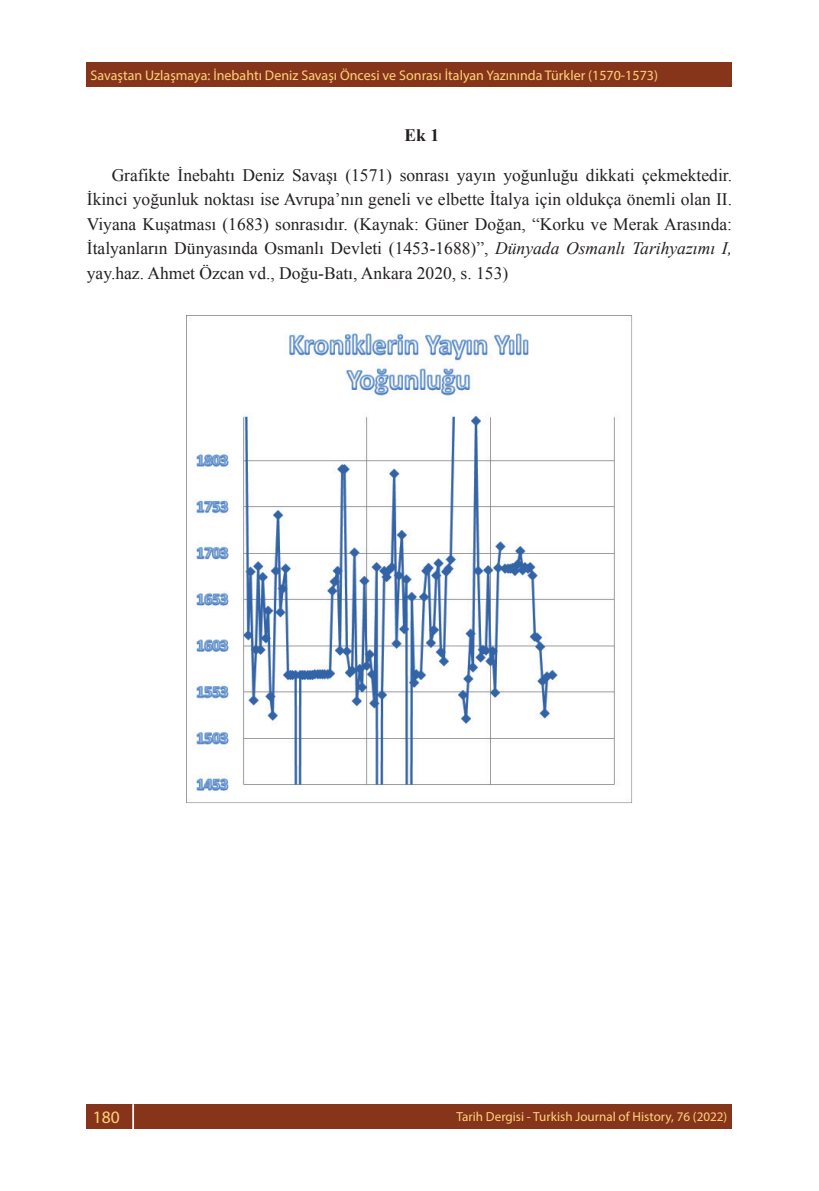
<style>
.page{position:relative;width:819px;height:1191px;background:#fff}
.page>*{position:absolute;margin:0;border:0;box-sizing:border-box;transform-origin:0 0}
.t1{font:17.5px/24.5px "Times New Roman";color:#231f20;text-align:justify}
.t2{font:17.5px "Myriad Pro";color:#fed37c}
.t3{font:700 17.5px "Times New Roman";color:#231f20}
.t4{font:14px "Myriad Pro";color:#fed37c}
.t5{font:13.12px "Myriad Pro";color:#fed37c}
.s1{font-style:italic}
</style>
<div class="page">
<div style="left:87px;top:1104px;width:645px;height:25px;background:#87351a"></div>
<hr style="left:132px;top:1104px;width:2px;height:25px;background:#fff">
<div style="left:87px;top:62px;width:645px;height:25px;background:#87351a"></div>
<img style="left:186px;top:315px;width:446px;height:488px">
<p class="t4" style="left:91px;top:66px;width:569px">Savaştan Uzlaşmaya: İnebahtı Deniz Savaşı Öncesi ve Sonrası İtalyan Yazınında Türkler (1570-1573)</p>
<p class="t3" style="left:404px;top:123px;width:36px">Ek 1</p>
<p class="t1" style="left:87px;top:162px;width:646px;text-indent:25px">Grafikte İnebahtı Deniz Savaşı (1571) sonrası yayın yoğunluğu dikkati çekmektedir.<br>İkinci yoğunluk noktası ise Avrupa’nın geneli ve elbette İtalya için oldukça önemli olan II.<br>Viyana Kuşatması (1683) sonrasıdır. (Kaynak: Güner Doğan, “Korku ve Merak Arasında:<br>İtalyanların Dünyasında Osmanlı Devleti (1453-1688)”, <span class="s1">Dünyada Osmanlı Tarihyazımı I, </span>yay.haz. Ahmet Özcan vd., Doğu-Batı, Ankara 2020, s. 153)</p>
<p class="t2" style="left:93px;top:1106px;width:28px">180</p>
<p class="t5" style="left:456px;top:1109px;width:272px">Tarih Dergisi - Turkish Journal of History, 76 (2022)</p>
</div>
